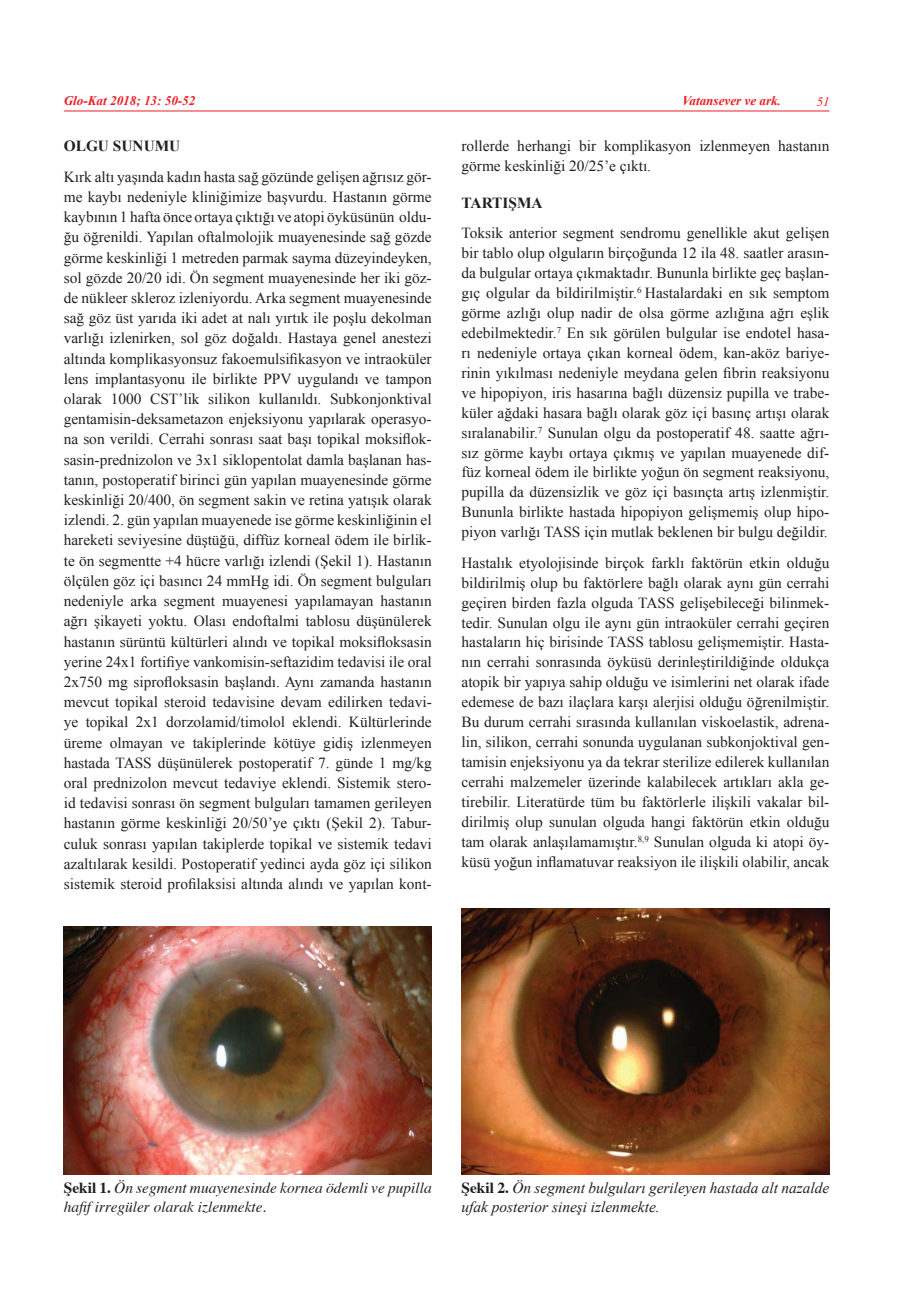
<style>
.page{position:relative;width:906px;height:1289px;background:#fff}
.page>*{position:absolute;margin:0;border:0;box-sizing:border-box;transform-origin:0 0}
.t1{font:15.3px/20.2px "Times New Roman";color:#231f20;text-align:justify}
.t2{font:italic 15.3px/19.8px "Times New Roman";color:#231f20}
.t3{font:italic 15.3px/19.8px "Times";color:#231f20}
.t4{font:700 15.3px "Times New Roman";color:#231f20}
.t5{font:italic 700 13.2px "Times New Roman";color:#ed1c24}
.t6{font:italic 12.75px "Times";color:#ed1c24}
.s1{font-weight:700;font-style:normal}
.s2{font-family:"Times";font-weight:700;font-style:normal}
.s3{font-family:"Times"}
</style>
<div class="page">
<hr style="left:64px;top:111px;width:765px;height:1px;background:#ed1c24">
<img style="left:64px;top:926px;width:368px;height:248px">
<img style="left:461px;top:908px;width:368px;height:266px">
<p class="t5" style="left:64px;top:94px;width:133px">Glo-Kat 2018; 13: 50-52</p>
<p class="t5" style="left:682px;top:94px;width:100px">Vatansever ve ark.</p>
<p class="t6" style="left:816px;top:97px;width:14px">51</p>
<p class="t4" style="left:64px;top:137px;width:118px">OLGU SUNUMU</p>
<p class="t1" style="left:64px;top:166px;width:369px">Kırk altı yaşında kadın hasta sağ gözünde gelişen ağrısız gör&shy;me kaybı nedeniyle kliniğimize başvurdu. Hastanın görme kaybının 1 hafta önce ortaya çıktığı ve atopi öyküsünün oldu&shy;ğu öğrenildi. Yapılan oftalmolojik muayenesinde sağ gözde görme keskinliği 1 metreden parmak sayma düzeyindeyken, sol gözde 20/20 idi. Ön segment muayenesinde her iki göz&shy;de nükleer skleroz izleniyordu. Arka segment muayenesinde sağ göz üst yarıda iki adet at nalı yırtık ile poşlu dekolman varlığı izlenirken, sol göz doğaldı. Hastaya genel anestezi altında komplikasyonsuz fakoemulsifikasyon ve intraoküler lens implantasyonu ile birlikte PPV uygulandı ve tampon olarak 1000 CST’lik silikon kullanıldı. Subkonjonktival gentamisin-deksametazon enjeksiyonu yapılarak operasyo&shy;na son verildi. Cerrahi sonrası saat başı topikal moksiflok&shy;sasin-prednizolon ve 3x1 siklopentolat damla başlanan has&shy;tanın, postoperatif birinci gün yapılan muayenesinde görme keskinliği 20/400, ön segment sakin ve retina yatışık olarak izlendi. 2. gün yapılan muayenede ise görme keskinliğinin el hareketi seviyesine düştüğü, diffüz korneal ödem ile birlik&shy;te ön segmentte +4 hücre varlığı izlendi (Şekil 1). Hastanın ölçülen göz içi basıncı 24 mmHg idi. Ön segment bulguları nedeniyle arka segment muayenesi yapılamayan hastanın ağrı şikayeti yoktu. Olası endoftalmi tablosu düşünülerek hastanın sürüntü kültürleri alındı ve topikal moksifloksasin yerine 24x1 fortifiye vankomisin-seftazidim tedavisi ile oral 2x750 mg siprofloksasin başlandı. Aynı zamanda hastanın mevcut topikal steroid tedavisine devam edilirken tedavi&shy;ye topikal 2x1 dorzolamid/timolol eklendi. Kültürlerinde üreme olmayan ve takiplerinde kötüye gidiş izlenmeyen hastada TASS düşünülerek postoperatif 7. günde 1 mg/kg oral prednizolon mevcut tedaviye eklendi. Sistemik stero&shy;id tedavisi sonrası ön segment bulguları tamamen gerileyen hastanın görme keskinliği 20/50’ye çıktı (Şekil 2). Tabur&shy;culuk sonrası yapılan takiplerde topikal ve sistemik tedavi azaltılarak kesildi. Postoperatif yedinci ayda göz içi silikon sistemik steroid profilaksisi altında alındı ve yapılan kont-</p>
<p class="t1" style="left:461px;top:136px;width:369px">rollerde herhangi bir komplikasyon izlenmeyen hastanın görme keskinliği 20/25’e çıktı.</p>
<p class="t4" style="left:461px;top:194px;width:83px">TARTIŞMA</p>
<p class="t1" style="left:461px;top:223px;width:369px">Toksik anterior segment sendromu genellikle akut gelişen bir tablo olup olguların birçoğunda 12 ila 48. saatler arasın&shy;da bulgular ortaya çıkmaktadır. Bununla birlikte geç başlan&shy;gıç olgular da bildirilmiştir.<sup>6</sup> Hastalardaki en sık semptom görme azlığı olup nadir de olsa görme azlığına ağrı eşlik edebilmektedir.<sup>7</sup> En sık görülen bulgular ise endotel hasa&shy;rı nedeniyle ortaya çıkan korneal ödem, kan-aköz bariye&shy;rinin yıkılması nedeniyle meydana gelen fibrin reaksiyonu ve hipopiyon, iris hasarına bağlı düzensiz pupilla ve trabe&shy;küler ağdaki hasara bağlı olarak göz içi basınç artışı olarak sıralanabilir.<sup>7</sup> Sunulan olgu da postoperatif 48. saatte ağrı&shy;sız görme kaybı ortaya çıkmış ve yapılan muayenede dif&shy;füz korneal ödem ile birlikte yoğun ön segment reaksiyonu, pupilla da düzensizlik ve göz içi basınçta artış izlenmiştir.<br>Bununla birlikte hastada hipopiyon gelişmemiş olup hipo&shy;piyon varlığı TASS için mutlak beklenen bir bulgu değildir.</p>
<p class="t1" style="left:461px;top:552px;width:369px">Hastalık etyolojisinde birçok farklı faktörün etkin olduğu bildirilmiş olup bu faktörlere bağlı olarak aynı gün cerrahi geçiren birden fazla olguda TASS gelişebileceği bilinmek&shy;tedir. Sunulan olgu ile aynı gün intraoküler cerrahi geçiren hastaların hiç birisinde TASS tablosu gelişmemiştir. Hasta&shy;nın cerrahi sonrasında öyküsü derinleştirildiğinde oldukça atopik bir yapıya sahip olduğu ve isimlerini net olarak ifade edemese de bazı ilaçlara karşı alerjisi olduğu öğrenilmiştir.<br>Bu durum cerrahi sırasında kullanılan viskoelastik, adrena&shy;lin, silikon, cerrahi sonunda uygulanan subkonjoktival gen&shy;tamisin enjeksiyonu ya da tekrar sterilize edilerek kullanılan cerrahi malzemeler üzerinde kalabilecek artıkları akla ge&shy;tirebilir. Literatürde tüm bu faktörlerle ilişkili vakalar bil&shy;dirilmiş olup sunulan olguda hangi faktörün etkin olduğu tam olarak anlaşılamamıştır.<sup>8,9</sup> Sunulan olguda ki atopi öy&shy;küsü yoğun inflamatuvar reaksiyon ile ilişkili olabilir, ancak</p>
<p class="t3" style="left:64px;top:1178px;width:369px"><span class="s1">Şekil 1.</span> Ön segment muayenesinde kornea ödemli ve pupilla hafif irregüler olarak izlenmekte.</p>
<p class="t2" style="left:461px;top:1177px;width:369px"><span class="s2">Şekil 2.</span> <span class="s3">Ön</span> segment bulguları gerileyen hastada alt nazalde ufak posterior sineşi izlenmekte.</p>
</div>
